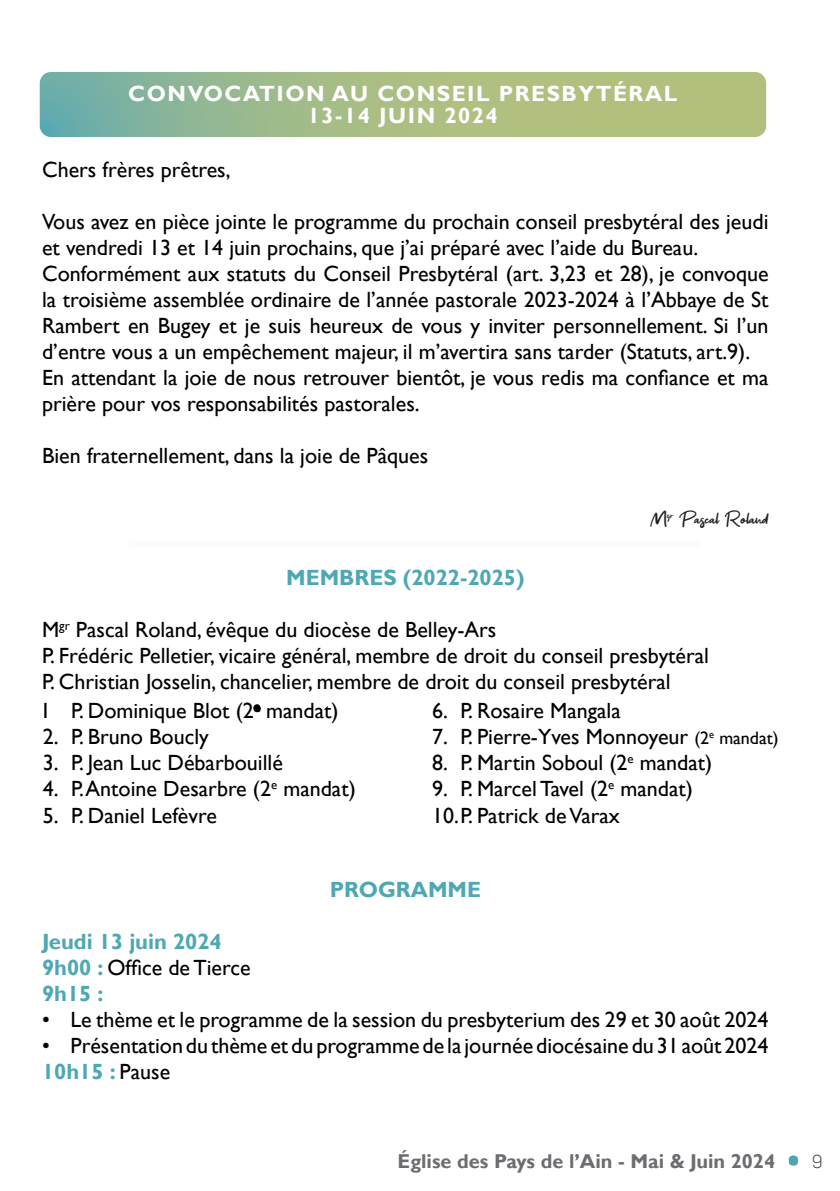
<style>
.page{position:relative;width:840px;height:1191px;background:#fff}
.page>*{position:absolute;margin:0;border:0;box-sizing:border-box;transform-origin:0 0}
.t1{font:300 72px "Sofia Sans";color:#4ea8b4}
.Intertitre_orange{font:22px/26px "Gill Sans";color:#000}
.Intertitre_orange-2{font:700 22px "Gill Sans";color:#4ea8b4}
._2_Agenda{font:700 22px/22px "Gill Sans";letter-spacing:.07em;color:#fff;text-align:center}
.t2{font:22px "Get Show";color:#231f20}
.t3{font:700 20px "Gill Sans";color:#6c6d70}
.s1{font-size:18px}
.s2{font-weight:700;color:#4ea8b4}
.s3{font-weight:400;color:#000}
</style>
<div class="page">
<svg style="left:40px;top:72px;width:725px;height:65px;background:#a0bb89"></svg>
<div style="left:126px;top:539px;width:574px;height:10px;background:#fafdfc"></div>
<p class="_2_Agenda" style="left:128px;top:83px;width:550px">CONVOCATION AU CONSEIL PRESBYTÉRAL<br>13-14 JUIN 2024</p>
<p class="Intertitre_orange" style="left:42px;top:157px;width:190px">Chers frères prêtres,</p>
<p class="Intertitre_orange" style="left:42px;top:209px;width:727px">Vous avez en pièce jointe le programme du prochain conseil presbytéral des jeudi et vendredi 13 et 14 juin prochains, que j’ai préparé avec l’aide du Bureau.</p>
<p class="Intertitre_orange" style="left:42px;top:261px;width:727px;text-align:justify">Conformément aux statuts du Conseil Presbytéral (art. 3,23 et 28), je convoque la troisième assemblée ordinaire de l’année pastorale 2023-2024 à l’Abbaye de St Rambert en Bugey et je suis heureux de vous y inviter personnellement. Si l’un d’entre vous a un empêchement majeur, il m’avertira sans tarder (Statuts, art.9).</p>
<p class="Intertitre_orange" style="left:42px;top:365px;width:727px">En attendant la joie de nous retrouver bientôt, je vous redis ma confiance et ma prière pour vos responsabilités pastorales.</p>
<p class="Intertitre_orange" style="left:42px;top:443px;width:387px">Bien fraternellement, dans la joie de Pâques</p>
<p class="t2" style="left:650px;top:507px;width:120px">M<sup>gr</sup> Pascal Roland</p>
<p class="Intertitre_orange-2" style="left:286px;top:564px;width:239px">MEMBRES (2022-2025)</p>
<p class="Intertitre_orange" style="left:42px;top:617px;width:455px">M<sup>gr</sup> Pascal Roland, évêque du diocèse de Belley-Ars</p>
<p class="Intertitre_orange" style="left:42px;top:643px;width:668px">P. Frédéric Pelletier, vicaire général, membre de droit du conseil presbytéral</p>
<p class="Intertitre_orange" style="left:42px;top:669px;width:629px">P. Christian Josselin, chancelier, membre de droit du conseil presbytéral</p>
<p class="Intertitre_orange" style="left:43px;top:698px;width:297px">I P. Dominique Blot (2<sup>e</sup> mandat)</p>
<p class="Intertitre_orange" style="left:43px;top:724px;width:167px">2. P. Bruno Boucly</p>
<p class="Intertitre_orange" style="left:43px;top:750px;width:241px">3. P. Jean Luc Débarbouillé</p>
<p class="Intertitre_orange" style="left:43px;top:776px;width:314px">4. P. Antoine Desarbre (2<sup>e</sup> mandat)</p>
<p class="Intertitre_orange" style="left:43px;top:802px;width:175px">5. P. Daniel Lefèvre</p>
<p class="Intertitre_orange" style="left:432px;top:698px;width:190px">6. P. Rosaire Mangala</p>
<p class="Intertitre_orange" style="left:432px;top:724px;width:348px">7. P. Pierre-Yves Monnoyeur <span class="s1">(2</span><sup>e</sup> <span class="s1">mandat)</span></p>
<p class="Intertitre_orange" style="left:432px;top:750px;width:282px">8. P. Martin Soboul (2<sup>e</sup> mandat)</p>
<p class="Intertitre_orange" style="left:432px;top:776px;width:262px">9. P. Marcel Tavel (2<sup>e</sup> mandat)</p>
<p class="Intertitre_orange" style="left:432px;top:802px;width:189px">10.P. Patrick de Varax</p>
<p class="Intertitre_orange-2" style="left:329px;top:876px;width:153px">PROGRAMME</p>
<p class="Intertitre_orange-2" style="left:42px;top:928px;width:181px">Jeudi 13 juin 2024</p>
<p class="Intertitre_orange" style="left:42px;top:955px;width:210px"><span class="s2">9h00 :</span> Office de Tierce</p>
<p class="Intertitre_orange-2" style="left:42px;top:980px;width:63px">9h15 :</p>
<p class="Intertitre_orange" style="left:42px;top:1007px;width:727px">• Le thème et le programme de la session du presbyterium des 29 et 30 août 2024</p>
<p class="Intertitre_orange" style="left:42px;top:1033px;width:727px">• Présentation du thème et du programme de la journée diocésaine du 31 août 2024</p>
<p class="Intertitre_orange-2" style="left:42px;top:1058px;width:129px">10h15 : <span class="s3">Pause</span></p>
<p class="t3" style="left:397px;top:1149px;width:379px">Église des Pays de l’Ain - Mai &amp; Juin 2024</p>
<h1 class="t1" style="left:783px;top:1114px;width:41px">• <sup>9</sup></h1>
</div>
